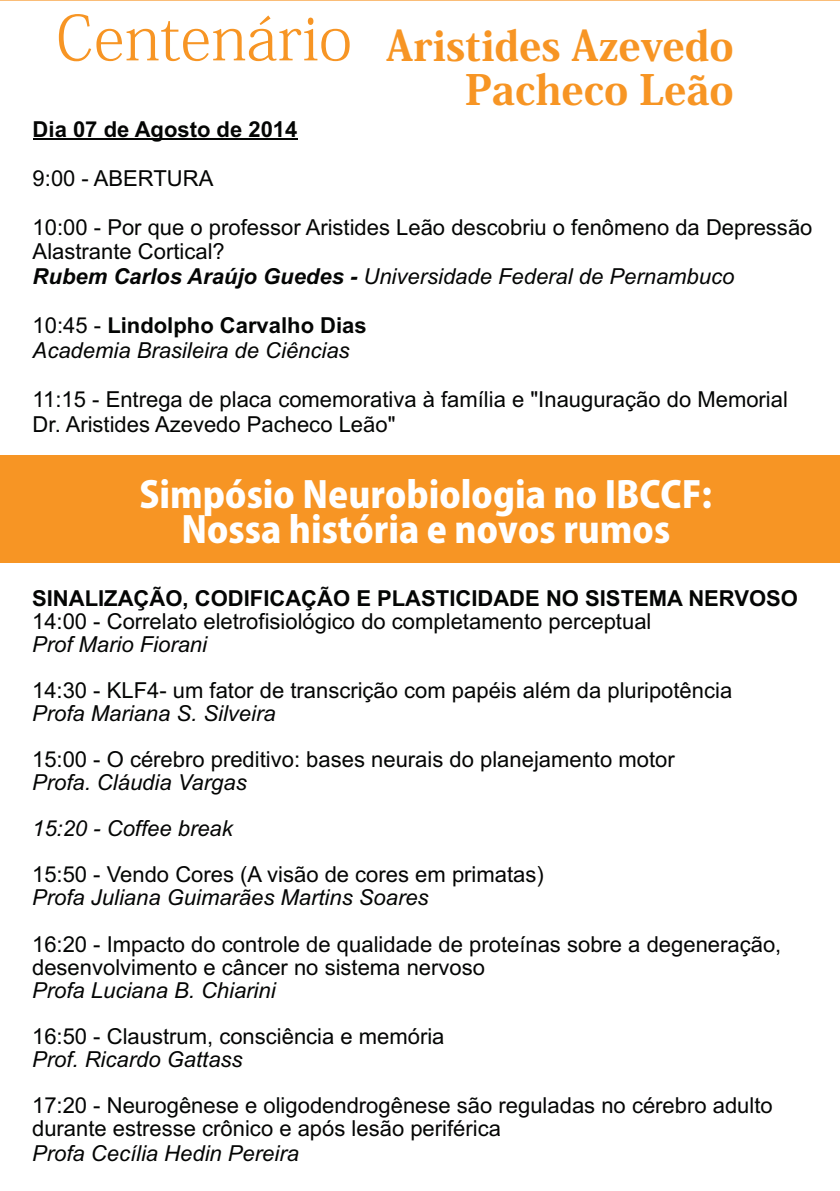
<style>
.page{position:relative;width:840px;height:1191px;background:#fff}
.page>*{position:absolute;margin:0;border:0;box-sizing:border-box;transform-origin:0 0}
.t1{font:300 61.6px "Koz Min Pro";color:#f79524}
.t2{font:800 41.2px/43.8px "Koz Min Pro";color:#f79524;text-align:right}
.t3{font:800 36px/35.4px "Koz Go Pro";color:#fff;text-align:center}
.t4{font:22px/24.6px "Arial";color:#040504}
.t5{font:italic 22px/24.6px "Arial";color:#040504}
.t6{font:700 22px "Arial";color:#040504}
.s1{font-weight:700;font-style:italic}
.s2{font-style:italic}
.s3{font-style:normal}
.s4{font-weight:700;font-style:normal}
</style>
<div class="page">
<div style="left:0;top:455px;width:839px;height:108px;background:#f79524"></div>
<hr style="left:33px;top:138px;width:264px;height:1px;background:#040504">
<h1 class="t1" style="left:56px;top:6px;width:298px">Centenário</h1>
<h2 class="t2" style="left:386px;top:23px;width:349px">Aristides Azevedo<br>Pacheco Leão</h2>
<p class="t6" style="left:33px;top:120px;width:266px">Dia 07 de Agosto de 2014</p>
<p class="t4" style="left:33px;top:168px;width:182px">9:00 - ABERTURA</p>
<p class="t4" style="left:33px;top:217px;width:780px">10:00 - Por que o professor Aristides Leão descobriu o fenômeno da Depressão<br>Alastrante Cortical?<br><span class="s1">Rubem Carlos Araújo Guedes -</span> <span class="s2">Universidade Federal de Pernambuco</span></p>
<p class="t5" style="left:33px;top:315px;width:335px"><span class="s3">10:45 -</span> <span class="s4">Lindolpho Carvalho Dias<br></span>Academia Brasileira de Ciências</p>
<p class="t4" style="left:33px;top:389px;width:756px">11:15 - Entrega de placa comemorativa à família e "Inauguração do Memorial<br>Dr. Aristides Azevedo Pacheco Leão"</p>
<h3 class="t3" style="left:139px;top:476px;width:573px">Simpósio Neurobiologia no IBCCF:<br>Nossa história e novos rumos</h3>
<p class="t6" style="left:32px;top:589px;width:767px">SINALIZAÇÃO, CODIFICAÇÃO E PLASTICIDADE NO SISTEMA NERVOSO</p>
<p class="t4" style="left:32px;top:611px;width:620px">14:00 - Correlato eletrofisiológico do completamento perceptual</p>
<p class="t5" style="left:32px;top:634px;width:176px">Prof Mario Fiorani</p>
<p class="t4" style="left:32px;top:680px;width:701px">14:30 - KLF4- um fator de transcrição com papéis além da pluripotência</p>
<p class="t5" style="left:32px;top:703px;width:245px">Profa Mariana S. Silveira</p>
<p class="t4" style="left:32px;top:749px;width:643px">15:00 - O cérebro preditivo: bases neurais do planejamento motor</p>
<p class="t5" style="left:32px;top:761px;width:216px;line-height:46px">Profa. Cláudia Vargas<br>15:20 - Coffee break</p>
<p class="t4" style="left:32px;top:864px;width:513px">15:50 - Vendo Cores (A visão de cores em primatas)</p>
<p class="t5" style="left:32px;top:887px;width:398px">Profa Juliana Guimarães Martins Soares</p>
<p class="t4" style="left:32px;top:934px;width:750px;line-height:23px">16:20 - Impacto do controle de qualidade de proteínas sobre a degeneração, desenvolvimento e câncer no sistema nervoso</p>
<p class="t5" style="left:32px;top:979px;width:245px">Profa Luciana B. Chiarini</p>
<p class="t4" style="left:32px;top:1025px;width:414px">16:50 - Claustrum, consciência e memória</p>
<p class="t5" style="left:32px;top:1048px;width:212px">Prof. Ricardo Gattass</p>
<p class="t4" style="left:32px;top:1095px;width:741px;line-height:23px">17:20 - Neurogênese e oligodendrogênese são reguladas no cérebro adulto durante estresse crônico e após lesão periférica</p>
<p class="t5" style="left:32px;top:1142px;width:268px">Profa Cecília Hedin Pereira</p>
</div>
